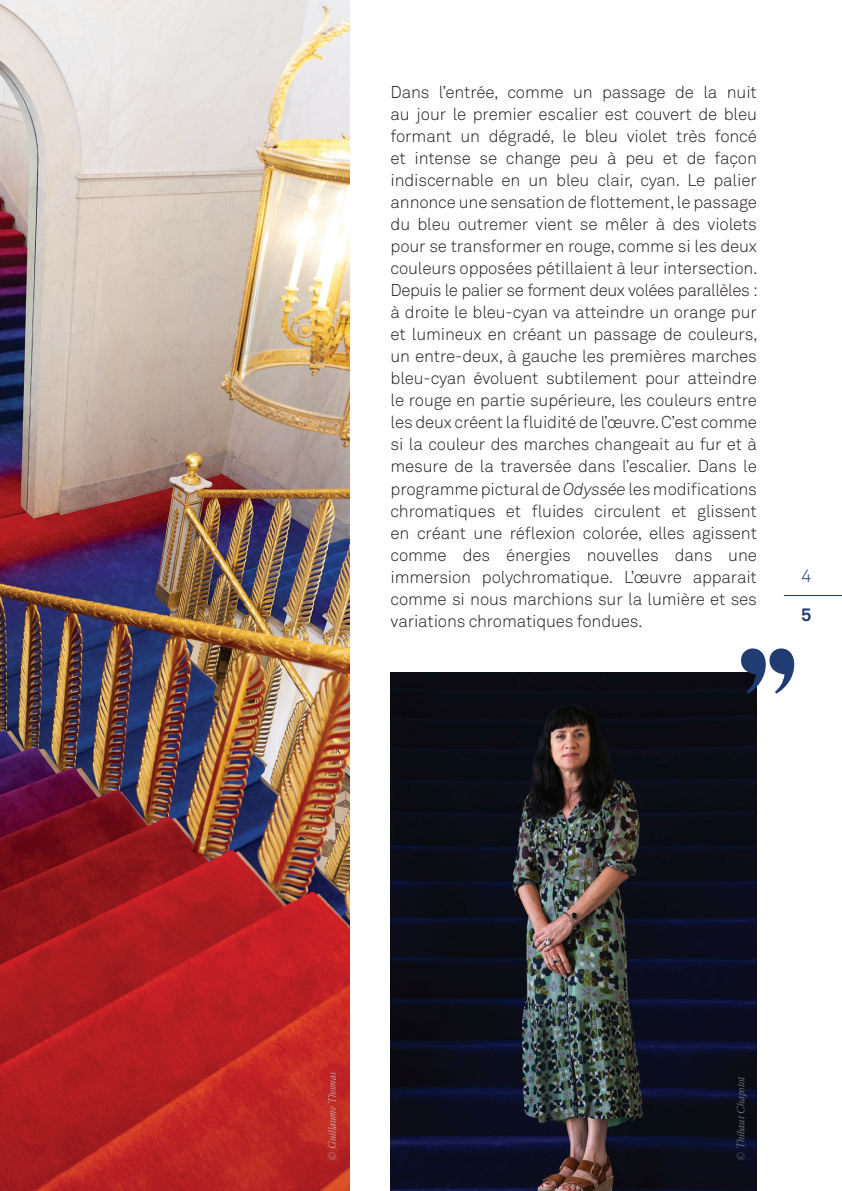
<style>
.page{position:relative;width:842px;height:1191px;background:#fff}
.page>*{position:absolute;margin:0;border:0;box-sizing:border-box;transform-origin:0 0}
.t1{font:300 18px "Akkurat Pro";color:#213b73}
.t2{font:700 18px "Akkurat Pro";color:#213b73}
.t3{font:300 17px/22px "Akkurat Pro";letter-spacing:-.01em;color:#231f20;text-align:justify}
.t4{font:italic 10px "Cardinal Classic Short";color:#bcbdc0}
.t5{font:italic 10px "Cardinal Classic Short";color:#808285}
.s1{font-style:italic}
</style>
<div class="page">
<hr style="left:784px;top:595px;width:58px;height:1px;background:#213b73">
<img style="left:0;top:0;width:350px;height:1191px">
<img style="left:391px;top:672px;width:366px;height:519px">
<svg style="left:741px;top:648px;width:53px;height:45px"></svg>
<p class="t3" style="left:391px;top:81px;width:369px">Dans l’entrée, comme un passage de la nuit au jour le premier escalier est couvert de bleu formant un dégradé, le bleu violet très foncé et intense se change peu à peu et de façon indiscernable en un bleu clair, cyan. Le palier annonce une sensation de flottement, le passage du bleu outremer vient se mêler à des violets pour se transformer en rouge, comme si les deux couleurs opposées pétillaient à leur intersection.<br>Depuis le palier se forment deux volées parallèles : à droite le bleu-cyan va atteindre un orange pur et lumineux en créant un passage de couleurs, un entre-deux, à gauche les premières marches bleu-cyan évoluent subtilement pour atteindre le rouge en partie supérieure, les couleurs entre les deux créent la fluidité de l’œuvre. C’est comme si la couleur des marches changeait au fur et à mesure de la traversée dans l’escalier. Dans le programme pictural de <span class="s1">Odyssée</span> les modifications chromatiques et fluides circulent et glissent en créant une réflexion colorée, elles agissent comme des énergies nouvelles dans une immersion polychromatique. L’œuvre apparait comme si nous marchions sur la lumière et ses variations chromatiques fondues.</p>
<p class="t1" style="left:801px;top:565px;width:12px">4</p>
<p class="t2" style="left:801px;top:604px;width:12px">5</p>
<p class="t4" style="left:325px;top:1160px;width:91px;rotate:-90deg">© Guillaume Thomas</p>
<p class="t5" style="left:734px;top:1160px;width:86px;rotate:-90deg">© Thibaut Chapotot</p>
</div>
